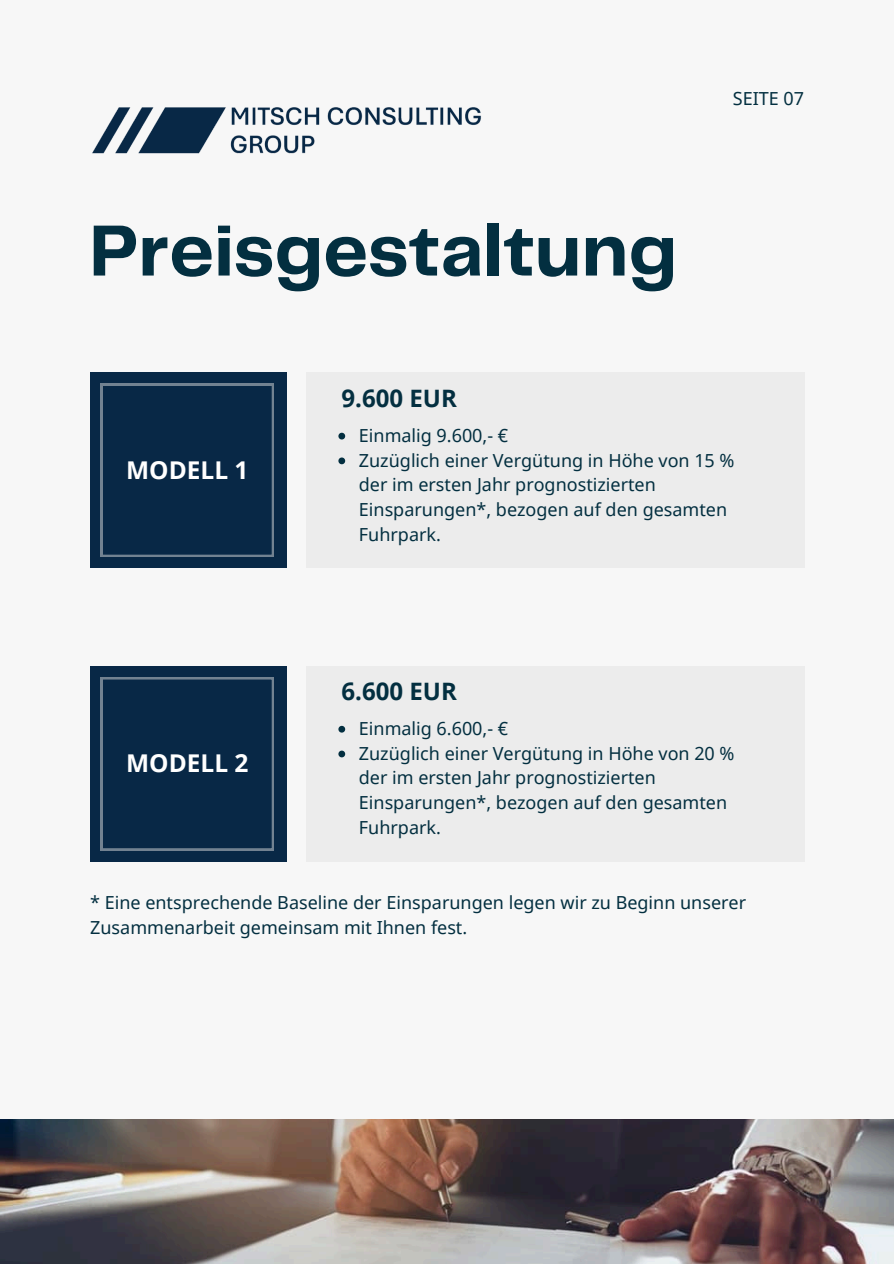
<style>
.page{position:relative;width:894px;height:1264px;background:#fff}
.page>*{position:absolute;margin:0;border:0;box-sizing:border-box;transform-origin:0 0}
.t1{font:700 75px "Telegraf";color:#032f40}
.t2{font:700 24.45px "Noto Sans";color:#fff}
.t3{font:700 24px "Noto Sans";color:#032f40}
.t4{font:18px/24.8px "Noto Sans";color:#032f40}
</style>
<div class="page">
<div style="left:0;top:0;width:893px;height:1263px;background:#f7f7f7"></div>
<div style="left:90px;top:372px;width:196px;height:196px;background:#082846"></div>
<svg style="left:101px;top:384px;width:173px;height:173px"></svg>
<div style="left:306px;top:372px;width:498px;height:196px;background:#ececec"></div>
<div style="left:90px;top:666px;width:196px;height:195px;background:#082846"></div>
<svg style="left:101px;top:677px;width:173px;height:173px"></svg>
<div style="left:306px;top:666px;width:498px;height:195px;background:#ececec"></div>
<img style="left:0;top:1119px;width:893px;height:144px">
<svg style="left:338px;top:433px;width:7px;height:6px"></svg>
<svg style="left:338px;top:457px;width:7px;height:7px"></svg>
<svg style="left:338px;top:726px;width:7px;height:6px"></svg>
<svg style="left:338px;top:750px;width:7px;height:7px"></svg>
<img style="left:92px;top:107px;width:389px;height:47px">
<h3 class="t1" style="left:89px;top:218px;width:589px">Preisgestaltung</h3>
<p class="t3" style="left:341px;top:381px;width:117px">9.600 EUR</p>
<h1 class="t4" style="left:732px;top:85px;width:73px">SEITE 07</h1>
<h2 class="t2" style="left:126px;top:453px;width:124px">MODELL 1</h2>
<h2 class="t2" style="left:126px;top:746px;width:124px">MODELL 2</h2>
<h2 class="t4" style="left:359px;top:422px;width:151px">Einmalig 9.600,- €</h2>
<p class="t4" style="left:359px;top:447px;width:377px">Zuzüglich einer Vergütung in Höhe von 15 % der im ersten Jahr prognostizierten<br>Einsparungen*, bezogen auf den gesamten<br>Fuhrpark.</p>
<p class="t3" style="left:341px;top:674px;width:117px">6.600 EUR</p>
<h2 class="t4" style="left:359px;top:715px;width:151px">Einmalig 6.600,- €</h2>
<p class="t4" style="left:359px;top:740px;width:377px">Zuzüglich einer Vergütung in Höhe von 20 % der im ersten Jahr prognostizierten<br>Einsparungen*, bezogen auf den gesamten<br>Fuhrpark.</p>
<p class="t4" style="left:90px;top:890px;width:657px">* Eine entsprechende Baseline der Einsparungen legen wir zu Beginn unserer<br>Zusammenarbeit gemeinsam mit Ihnen fest.</p>
</div>
